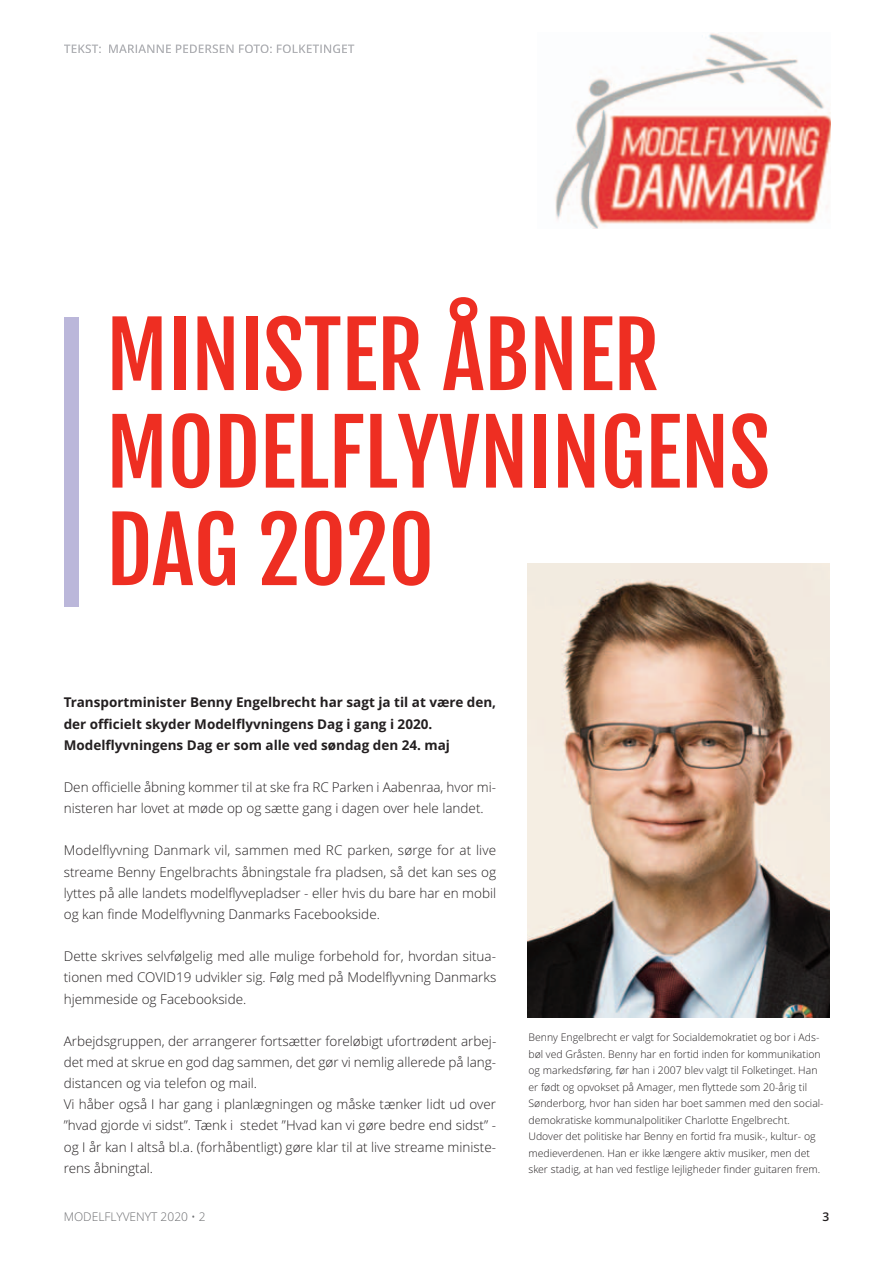
<style>
.page{position:relative;width:893px;height:1263px;background:#fff}
.page>*{position:absolute;margin:0;border:0;box-sizing:border-box;transform-origin:0 0}
.t1{font:90px/97.5px "Fjalla One";color:#ee2e22}
.t2{font:300 13.5px/21.1px "Open Sans";color:#231f20}
.t3{font:700 13.5px/21.1px "Open Sans";color:#231f20}
.t4{font:300 12px "Open Sans";color:#6c6d70}
.t5{font:600 12px "Open Sans";color:#231f20}
.t6{font:300 10.5px/16.5px "Open Sans";color:#231f20}
</style>
<div class="page">
<img style="left:555px;top:33px;width:275px;height:196px">
<svg style="left:64px;top:44px;width:133px;height:9px"></svg>
<div style="left:64px;top:318px;width:15px;height:289px;background:#bbb7da"></div>
<img style="left:527px;top:563px;width:302px;height:454px">
<h1 class="t1" style="left:106px;top:312px;width:665px">MINISTER ÅBNER<br>MODELFLYVNINGENS<br>DAG 2020</h1>
<p class="t3" style="left:64px;top:693px;width:434px">Transportminister Benny Engelbrecht har sagt ja til at være den, der officielt skyder Modelflyvningens Dag i gang i 2020.<br>Modelflyvningens Dag er som alle ved søndag den 24. maj</p>
<p class="t2" style="left:64px;top:778px;width:434px">Den officielle åbning kommer til at ske fra RC Parken i Aabenraa, hvor mi&shy;nisteren har lovet at møde op og sætte gang i dagen over hele landet.</p>
<p class="t2" style="left:64px;top:841px;width:434px;text-align:justify">Modelflyvning Danmark vil, sammen med RC parken, sørge for at live streame Benny Engelbrachts åbningstale fra pladsen, så det kan ses og lyttes på alle landets modelflyvepladser - eller hvis du bare har en mobil og kan finde Modelflyvning Danmarks Facebookside.</p>
<p class="t2" style="left:64px;top:947px;width:434px;text-align:justify">Dette skrives selvfølgelig med alle mulige forbehold for, hvordan situa&shy;tionen med COVID19 udvikler sig. Følg med på Modelflyvning Danmarks hjemmeside og Facebookside.</p>
<p class="t2" style="left:64px;top:1032px;width:434px">Arbejdsgruppen, der arrangerer fortsætter foreløbigt ufortrødent arbej&shy;det med at skrue en god dag sammen, det gør vi nemlig allerede på lang&shy;distancen og via telefon og mail.<br>Vi håber også I har gang i planlægningen og måske tænker lidt ud over ”hvad gjorde vi sidst”. Tænk i stedet ”Hvad kan vi gøre bedre end sidst” - og I år kan I altså bl.a. (forhåbentligt) gøre klar til at live streame ministe&shy;rens åbningtal.</p>
<p class="t6" style="left:528px;top:1030px;width:297px">Benny Engelbrecht er valgt for Socialdemokratiet og bor i Ads&shy;bøl ved Gråsten. Benny har en fortid inden for kommunikation og markedsføring, før han i 2007 blev valgt til Folketinget. Han er født og opvokset på Amager, men flyttede som 20-årig til Sønderborg, hvor han siden har boet sammen med den social&shy;demokratiske kommunalpolitiker Charlotte Engelbrecht.<br>Udover det politiske har Benny en fortid fra musik-, kultur- og medieverdenen. Han er ikke længere aktiv musiker, men det sker stadig, at han ved festlige lejligheder finder guitaren frem.</p>
<p class="t4" style="left:64px;top:1212px;width:143px">MODELFLYVENYT 2020 • 2</p>
<p class="t5" style="left:822px;top:1212px;width:8px">3</p>
</div>
